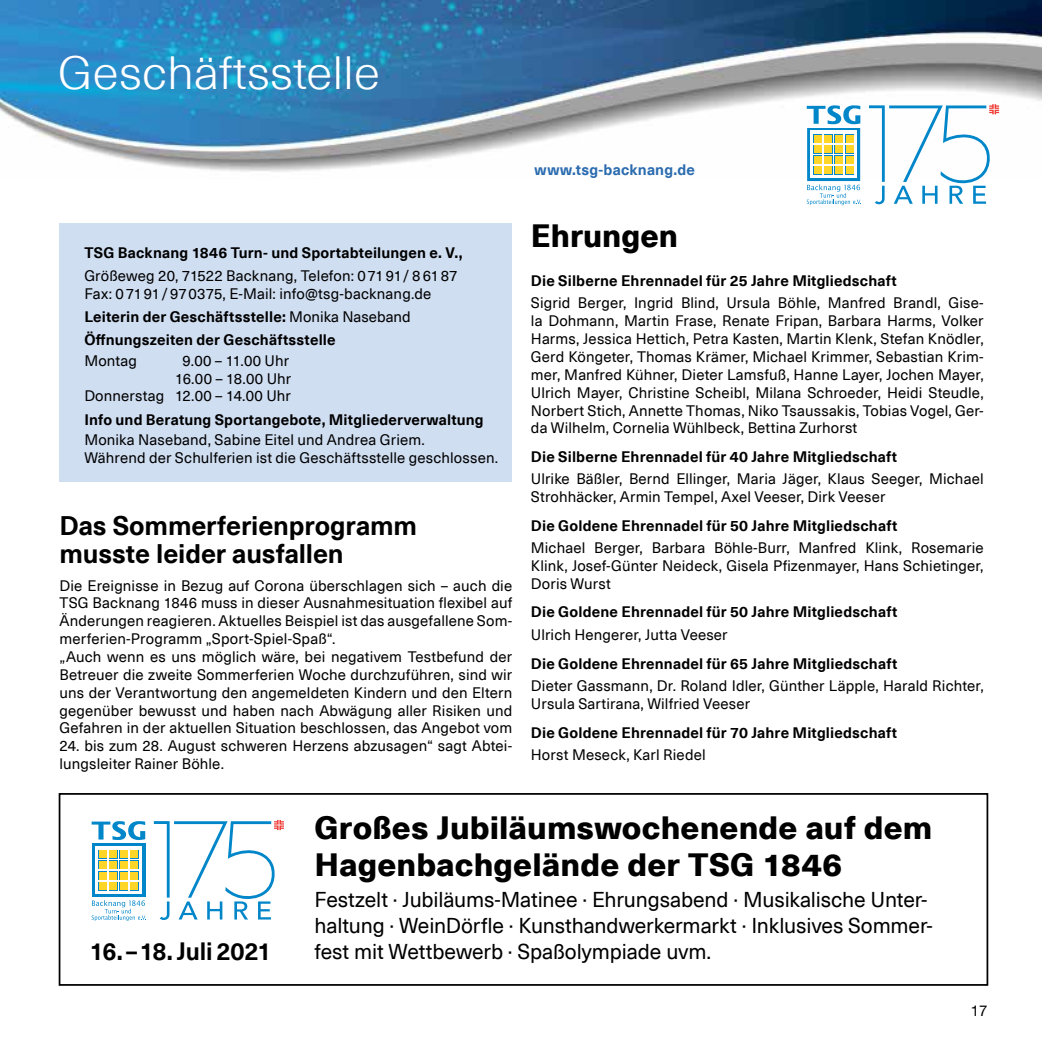
<style>
.page{position:relative;width:1042px;height:1042px;background:#fff}
.page>*{position:absolute;margin:0;border:0;box-sizing:border-box;transform-origin:0 0}
.t1{font:300 45.5px "Neue Haas Unica Pro";color:#fff;scale:1.05 1}
.t2{font:800 31.5px/36.8px "Neue Haas Unica Pro";letter-spacing:.005em;color:#000}
.t3{font:700 26.25px/28px "Neue Haas Unica Pro";letter-spacing:-.005em;color:#000}
.t4{font:700 24.5px "Neue Haas Unica Pro";letter-spacing:-.01em;color:#000;scale:.96 1}
.t5{font:21px/26.2px "Neue Haas Unica Pro";letter-spacing:-.005em;color:#000}
.t6{font:14.88px/17.8px "Neue Haas Unica Pro";letter-spacing:.01em;color:#000}
.t7{font:700 14.88px/23.3px "Neue Haas Unica Pro";letter-spacing:.01em;color:#000}
.t8{font:700 14.88px "Neue Haas Unica Pro";letter-spacing:.015em;color:#2a6baf}
.t9{font:14.88px "Helvetica Neue LT";color:#000}
.s1{font-weight:400}
</style>
<div class="page">
<div style="left:59px;top:793px;width:929px;height:193px;border:2px solid #000"></div>
<div style="left:60px;top:223px;width:452px;height:258px;background:#d0def2"></div>
<img style="left:0;top:0;width:1042px;height:172px">
<svg style="left:807px;top:105px;width:54px;height:100px"></svg>
<svg style="left:869px;top:104px;width:130px;height:100px"></svg>
<div style="left:92px;top:844px;width:53px;height:53px;background:#0086c9"></div>
<div style="left:95px;top:846px;width:47px;height:48px;background:#fff"></div>
<svg style="left:98px;top:850px;width:9px;height:8px"></svg>
<div style="left:99px;top:851px;width:7px;height:7px;background:#ffd528"></div>
<svg style="left:109px;top:850px;width:9px;height:8px"></svg>
<div style="left:110px;top:851px;width:7px;height:7px;background:#ffd528"></div>
<svg style="left:98px;top:860px;width:9px;height:9px"></svg>
<div style="left:99px;top:861px;width:7px;height:7px;background:#ffd528"></div>
<svg style="left:109px;top:860px;width:9px;height:9px"></svg>
<div style="left:110px;top:861px;width:7px;height:7px;background:#ffd528"></div>
<div style="left:120px;top:850px;width:8px;height:8px;background:#ffd528"></div>
<svg style="left:130px;top:850px;width:9px;height:8px"></svg>
<div style="left:131px;top:851px;width:7px;height:7px;background:#ffd528"></div>
<svg style="left:120px;top:860px;width:8px;height:9px"></svg>
<div style="left:120px;top:861px;width:7px;height:7px;background:#ffd528"></div>
<svg style="left:130px;top:860px;width:9px;height:9px"></svg>
<div style="left:131px;top:861px;width:7px;height:7px;background:#ffd528"></div>
<svg style="left:120px;top:871px;width:8px;height:9px"></svg>
<div style="left:120px;top:872px;width:7px;height:7px;background:#ffd528"></div>
<svg style="left:130px;top:871px;width:9px;height:9px"></svg>
<div style="left:131px;top:872px;width:7px;height:7px;background:#ffd528"></div>
<div style="left:120px;top:882px;width:8px;height:8px;background:#ffd528"></div>
<svg style="left:130px;top:882px;width:9px;height:8px"></svg>
<div style="left:131px;top:882px;width:7px;height:8px;background:#ffd528"></div>
<svg style="left:98px;top:871px;width:9px;height:9px"></svg>
<div style="left:99px;top:872px;width:7px;height:7px;background:#ffd528"></div>
<svg style="left:109px;top:871px;width:9px;height:9px"></svg>
<div style="left:110px;top:872px;width:7px;height:7px;background:#ffd528"></div>
<svg style="left:98px;top:882px;width:9px;height:8px"></svg>
<div style="left:99px;top:882px;width:7px;height:8px;background:#ffd528"></div>
<svg style="left:109px;top:882px;width:9px;height:8px"></svg>
<div style="left:110px;top:882px;width:7px;height:8px;background:#ffd528"></div>
<svg style="left:92px;top:900px;width:54px;height:21px"></svg>
<svg style="left:92px;top:821px;width:53px;height:19px"></svg>
<svg style="left:154px;top:820px;width:130px;height:100px"></svg>
<h1 class="t1" style="left:58px;top:46px;width:308px">Geschäftsstelle</h1>
<p class="t7" style="left:84px;top:241px;width:380px">TSG Backnang 1846 Turn- und Sportabteilungen e. V.,</p>
<p class="t6" style="left:84px;top:267px;width:374px">Größeweg 20, 71522 Backnang, Telefon: 07191/ 8 6187<br>Fax: 0 7191/ 970375, E-Mail: info@tsg-backnang.de</p>
<p class="t7" style="left:84px;top:305px;width:328px">Leiterin der Geschäftsstelle: <span class="s1">Monika Naseband<br></span>Öffnungszeiten der Geschäftsstelle</p>
<p class="t6" style="left:84px;top:352px;width:54px">Montag</p>
<p class="t6" style="left:84px;top:352px;width:208px;text-align:right">9.00 – 11.00 Uhr<br>16.00 – 18.00 Uhr<br>Donnerstag 12.00 – 14.00 Uhr</p>
<p class="t7" style="left:84px;top:408px;width:401px">Info und Beratung Sportangebote, Mitgliederverwaltung</p>
<p class="t6" style="left:84px;top:431px;width:415px">Monika Naseband, Sabine Eitel und Andrea Griem.<br>Während der Schulferien ist die Geschäftsstelle geschlossen.</p>
<h3 class="t3" style="left:60px;top:512px;width:359px">Das Sommerferienprogramm musste leider ausfallen</h3>
<p class="t6" style="left:60px;top:577px;width:454px">Die Ereignisse in Bezug auf Corona überschlagen sich – auch die TSG Backnang 1846 muss in dieser Ausnahmesituation flexibel auf Änderungen reagieren. Aktuelles Beispiel ist das ausgefallene Som&shy;merferien-Programm „Sport-Spiel-Spaß“.<br>„Auch wenn es uns möglich wäre, bei negativem Testbefund der Betreuer die zweite Sommerferien Woche durchzuführen, sind wir uns der Verantwortung den angemeldeten Kindern und den Eltern gegenüber bewusst und haben nach Abwägung aller Risiken und Gefahren in der aktuellen Situation beschlossen, das Angebot vom</p>
<p class="t6" style="left:60px;top:737px;width:454px">24. bis zum 28. August schweren Herzens abzusagen“ sagt Abtei&shy;lungsleiter Rainer Böhle.</p>
<p class="t8" style="left:535px;top:161px;width:162px">www.tsg-backnang.de</p>
<h2 class="t2" style="left:531px;top:218px;width:149px">Ehrungen</h2>
<p class="t7" style="left:531px;top:269px;width:367px">Die Silberne Ehrennadel für 25 Jahre Mitgliedschaft</p>
<p class="t6" style="left:531px;top:294px;width:454px;text-align:justify">Sigrid Berger, Ingrid Blind, Ursula Böhle, Manfred Brandl, Gise&shy;la Dohmann, Martin Frase, Renate Fripan, Barbara Harms, Volker Harms, Jessica Hettich, Petra Kasten, Martin Klenk, Stefan Knödler, Gerd Köngeter, Thomas Krämer, Michael Krimmer, Sebastian Krim&shy;mer, Manfred Kühner, Dieter Lamsfuß, Hanne Layer, Jochen Mayer, Ulrich Mayer, Christine Scheibl, Milana Schroeder, Heidi Steudle, Norbert Stich, Annette Thomas, Niko Tsaussakis, Tobias Vogel, Ger&shy;da Wilhelm, Cornelia Wühlbeck, Bettina Zurhorst</p>
<p class="t7" style="left:531px;top:445px;width:368px">Die Silberne Ehrennadel für 40 Jahre Mitgliedschaft</p>
<p class="t6" style="left:531px;top:470px;width:454px">Ulrike Bäßler, Bernd Ellinger, Maria Jäger, Klaus Seeger, Michael<br>Strohhäcker, Armin Tempel, Axel Veeser, Dirk Veeser</p>
<p class="t7" style="left:531px;top:514px;width:368px">Die Goldene Ehrennadel für 50 Jahre Mitgliedschaft</p>
<p class="t6" style="left:531px;top:539px;width:454px;text-align:justify">Michael Berger, Barbara Böhle-Burr, Manfred Klink, Rosemarie Klink, Josef-Günter Neideck, Gisela Pfizenmayer, Hans Schietinger, Doris Wurst</p>
<p class="t7" style="left:531px;top:601px;width:368px">Die Goldene Ehrennadel für 50 Jahre Mitgliedschaft</p>
<p class="t6" style="left:531px;top:626px;width:198px">Ulrich Hengerer, Jutta Veeser</p>
<p class="t7" style="left:531px;top:652px;width:368px">Die Goldene Ehrennadel für 65 Jahre Mitgliedschaft</p>
<p class="t6" style="left:531px;top:677px;width:454px">Dieter Gassmann, Dr. Roland Idler, Günther Läpple, Harald Richter,<br>Ursula Sartirana, Wilfried Veeser</p>
<p class="t7" style="left:531px;top:721px;width:368px">Die Goldene Ehrennadel für 70 Jahre Mitgliedschaft</p>
<p class="t6" style="left:531px;top:746px;width:176px">Horst Meseck, Karl Riedel</p>
<h3 class="t4" style="left:90px;top:936px;width:191px">16. – 18. Juli 2021</h3>
<h2 class="t2" style="left:314px;top:809px;width:619px">Großes Jubiläumswochenende auf dem<br>Hagenbachgelände der TSG 1846</h2>
<h3 class="t5" style="left:314px;top:886px;width:620px">Festzelt · Jubiläums-Matinee · Ehrungsabend · Musikalische Unter&shy;haltung · WeinDörfle · Kunsthandwerkermarkt · Inklusives Sommer&shy;fest mit Wettbewerb · Spaßolympiade uvm.</h3>
<p class="t9" style="left:971px;top:1002px;width:18px">17</p>
</div>
